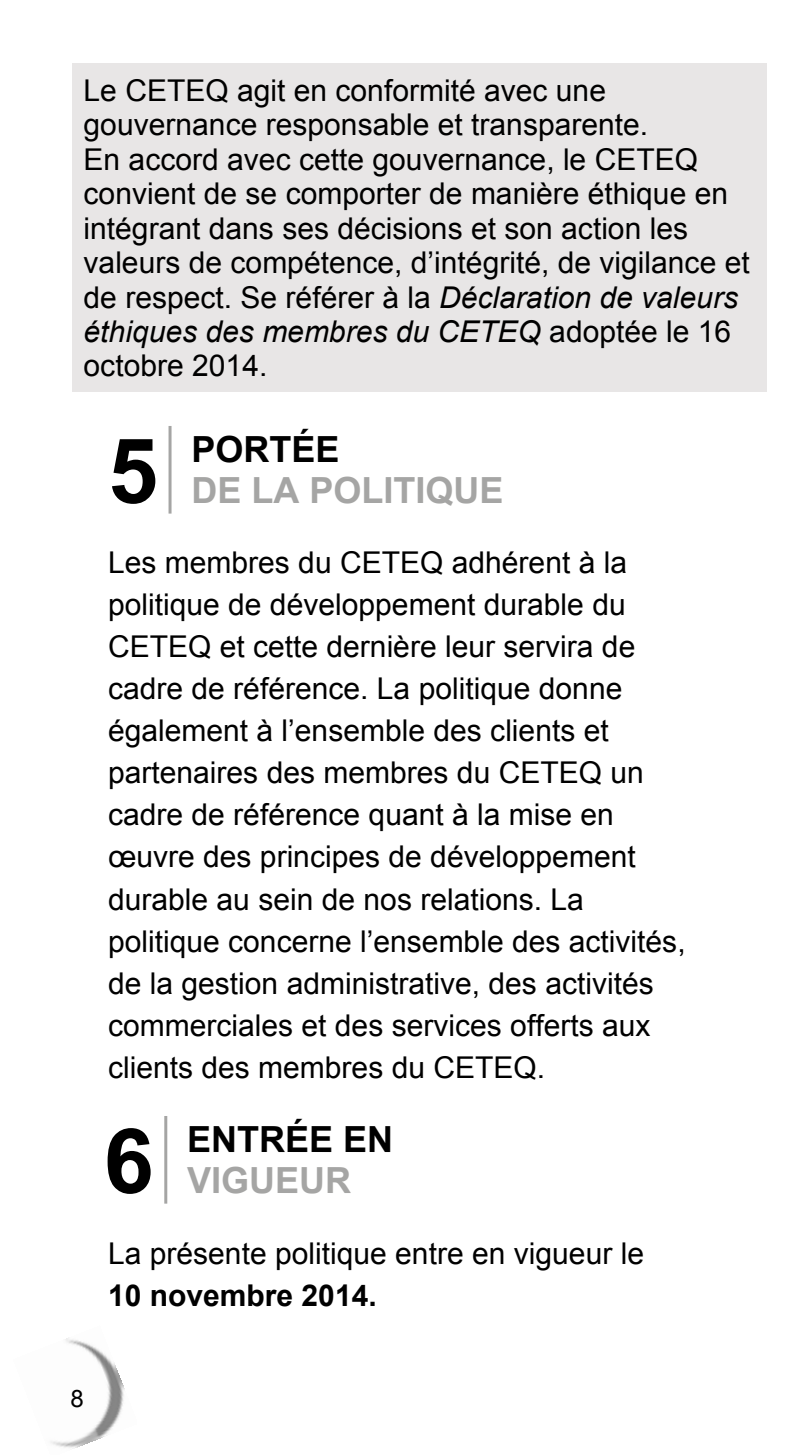
<style>
.page{position:relative;width:808px;height:1455px;background:#fff}
.page>*{position:absolute;margin:0;border:0;box-sizing:border-box;transform-origin:0 0}
.t1{font:700 90px "Arial";color:#000}
.t2{font:700 36px "Arial";color:#a5a5a4}
.t3{font:700 36px "Arial";color:#000}
.t4{font:30px/42px "Arial";color:#000}
.t5{font:700 30px "Arial";color:#000}
.t6{font:24px "Arial";color:#000}
.s1{font-style:italic}
</style>
<div class="page">
<div style="left:72px;top:63px;width:694px;height:329px;background:#e8e6e6"></div>
<hr style="left:169px;top:426px;width:3px;height:87px;background:#a5a5a4">
<hr style="left:164px;top:1115px;width:3px;height:88px;background:#a5a5a4">
<img style="left:51px;top:1338px;width:74px;height:111px">
<p class="t4" style="left:84px;top:76px;width:668px;line-height:34.5px">Le CETEQ agit en conformité avec une gouvernance responsable et transparente.<br>En accord avec cette gouvernance, le CETEQ convient de se comporter de manière éthique en intégrant dans ses décisions et son action les valeurs de compétence, d’intégrité, de vigilance et de respect. Se référer à la <span class="s1">Déclaration de valeurs éthiques des membres du CETEQ</span> adoptée le 16 octobre 2014.</p>
<h1 class="t1" style="left:108px;top:437px;width:52px">5</h1>
<p class="t3" style="left:191px;top:436px;width:150px">PORTÉE</p>
<p class="t2" style="left:191px;top:477px;width:314px">DE LA POLITIQUE</p>
<p class="t4" style="left:108px;top:544px;width:579px">Les membres du CETEQ adhérent à la politique de développement durable du CETEQ et cette dernière leur servira de cadre de référence. La politique donne également à l’ensemble des clients et partenaires des membres du CETEQ un cadre de référence quant à la mise en œuvre des principes de développement durable au sein de nos relations. La politique concerne l’ensemble des activités, de la gestion administrative, des activités commerciales et des services offerts aux clients des membres du CETEQ.</p>
<h1 class="t1" style="left:104px;top:1127px;width:52px">6</h1>
<p class="t3" style="left:187px;top:1125px;width:208px">ENTRÉE EN</p>
<p class="t2" style="left:187px;top:1166px;width:166px">VIGUEUR</p>
<p class="t4" style="left:108px;top:1234px;width:537px">La présente politique entre en vigueur le</p>
<p class="t5" style="left:108px;top:1283px;width:270px">10 novembre 2014.</p>
<p class="t6" style="left:70px;top:1389px;width:15px">8</p>
</div>
